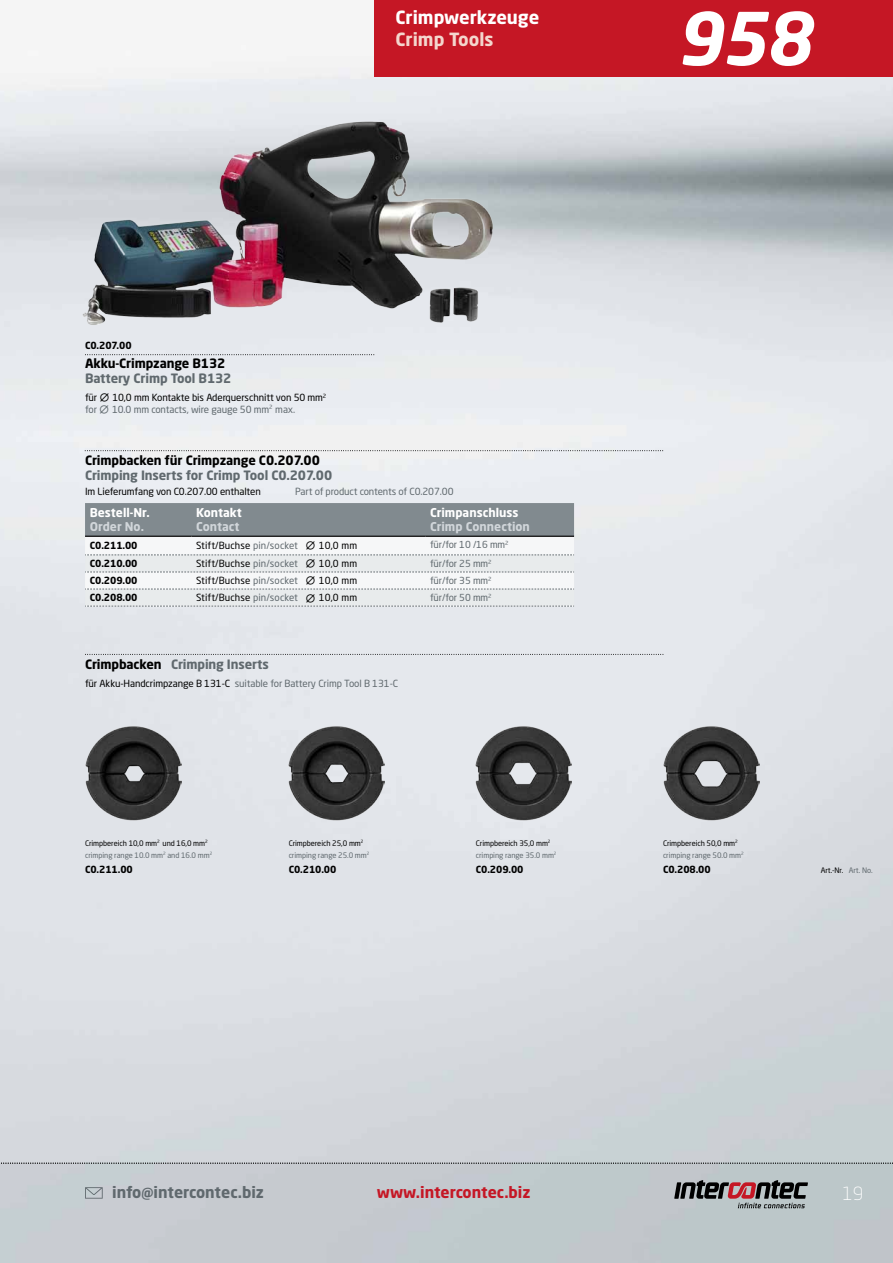
<style>
.page{position:relative;width:893px;height:1263px;background:#fff}
.page>*{position:absolute;margin:0;border:0;box-sizing:border-box;transform-origin:0 0}
.t1{font:italic 700 72px "Neo Sans Pro";color:#fff}
.t2{font:700 18px "Neo Sans Pro";color:#fff}
.t3{font:700 18px "Neo Sans Pro";color:#f4d6cd}
.t4{font:300 18px "Neo Sans Pro";color:#fff}
.t5{font:700 15.6px "Neo Sans Pro";color:#60696e}
.t6{font:700 15.6px "Neo Sans Pro";color:#c51725}
.t7{font:700 12.75px "Neo Sans Pro";letter-spacing:-.01em;color:#60696e}
.t8{font:700 12.75px "Neo Sans Pro";letter-spacing:-.01em;color:#000}
.t9{font:700 12px "Neo Sans Pro";color:#fff}
.t10{font:700 12px "Neo Sans Pro";color:#d1d6da}
.t11{font:9.75px/11.4px "Neo Sans Pro";letter-spacing:-.01em;color:#000}
.t12{font:9.75px "Neo Sans Pro";letter-spacing:.01em;color:#000}
.t13{font:9.75px "Neo Sans Pro";letter-spacing:-.01em;color:#60696e}
.t14{font:700 9.75px "Neo Sans Pro";letter-spacing:-.01em;color:#000}
.t15{font:9.6px "Neo Sans Pro";letter-spacing:-.01em;color:#60696e}
.t16{font:7.5px/12px "Neo Sans Pro";letter-spacing:-.01em;color:#60696e}
.t17{font:7.5px "Neo Sans Pro";letter-spacing:-.01em;color:#000}
.s1{font-family:"Math Technical P04"}
.s2{color:#60696e}
.s3{font-family:"Math Technical P04";color:#60696e}
.s4{color:#000}
</style>
<div class="page">
<img style="left:0;top:56px;width:893px;height:1107px">
<div style="left:0;top:1163px;width:893px;height:100px;background:#c4c9cd"></div>
<div style="left:374px;top:0;width:519px;height:77px;background:#c51725"></div>
<svg style="left:674px;top:1180px;width:134px;height:28px"></svg>
<svg style="left:85px;top:1187px;width:18px;height:11px"></svg>
<svg style="left:1px;top:1163px;width:892px;height:1px"></svg>
<svg style="left:85px;top:354px;width:289px;height:1px"></svg>
<img style="left:80px;top:114px;width:418px;height:223px">
<svg style="left:85px;top:450px;width:578px;height:1px"></svg>
<svg style="left:85px;top:654px;width:578px;height:1px"></svg>
<img style="left:85px;top:725px;width:96px;height:96px">
<img style="left:289px;top:725px;width:96px;height:96px">
<img style="left:476px;top:725px;width:96px;height:96px">
<img style="left:663px;top:725px;width:96px;height:96px">
<svg style="left:85px;top:503px;width:489px;height:104px"></svg>
<h2 class="t2" style="left:395px;top:6px;width:145px">Crimpwerkzeuge</h2>
<h2 class="t3" style="left:395px;top:27px;width:100px">Crimp Tools</h2>
<h1 class="t1" style="left:676px;top:-8px;width:137px">958</h1>
<h3 class="t14" style="left:85px;top:339px;width:48px">C0.207.00</h3>
<h3 class="t8" style="left:85px;top:355px;width:142px">Akku-Crimpzange B132</h3>
<h3 class="t7" style="left:85px;top:370px;width:148px">Battery Crimp Tool B132</h3>
<h3 class="t11" style="left:85px;top:392px;width:243px">für <span class="s1">M</span> 10,0 mm Kontakte bis Aderquerschnitt von 50 mm<sup>2 </sup><span class="s2">for</span> <span class="s3">M</span> <span class="s2">10.0 mm contacts, wire gauge 50 mm</span><sup>2</sup> <span class="s2">max.</span></h3>
<h3 class="t8" style="left:85px;top:452px;width:236px">Crimpbacken für Crimpzange C0.207.00</h3>
<h3 class="t7" style="left:85px;top:467px;width:249px">Crimping Inserts for Crimp Tool C0.207.00</h3>
<h3 class="t9" style="left:90px;top:505px;width:62px">Bestell-Nr.</h3>
<h3 class="t10" style="left:90px;top:519px;width:56px">Order No.</h3>
<h3 class="t11" style="left:85px;top:486px;width:177px">Im Lieferumfang von C0.207.00 enthalten</h3>
<h3 class="t13" style="left:295px;top:485px;width:160px">Part of product contents of C0.207.00</h3>
<h3 class="t9" style="left:430px;top:505px;width:90px">Crimpanschluss</h3>
<h3 class="t10" style="left:430px;top:519px;width:101px">Crimp Connection</h3>
<h3 class="t9" style="left:196px;top:505px;width:47px">Kontakt</h3>
<h3 class="t10" style="left:196px;top:519px;width:45px">Contact</h3>
<h3 class="t14" style="left:90px;top:539px;width:49px">C0.211.00</h3>
<h3 class="t12" style="left:196px;top:539px;width:162px">Stift/Buchse <span class="s2">pin/socket</span> <span class="s1">M</span> 10,0 mm</h3>
<p class="t15" style="left:430px;top:539px;width:80px">für/for 10 /16 mm<sup>2</sup></p>
<h3 class="t14" style="left:90px;top:557px;width:49px">C0.210.00</h3>
<h3 class="t12" style="left:196px;top:558px;width:162px">Stift/Buchse <span class="s2">pin/socket</span> <span class="s1">M</span> 10,0 mm</h3>
<p class="t15" style="left:430px;top:558px;width:63px">für/for 25 mm<sup>2</sup></p>
<h3 class="t14" style="left:90px;top:574px;width:49px">C0.209.00</h3>
<h3 class="t12" style="left:196px;top:575px;width:162px">Stift/Buchse <span class="s2">pin/socket</span> <span class="s1">M</span> 10,0 mm</h3>
<p class="t15" style="left:430px;top:575px;width:63px">für/for 35 mm<sup>2</sup></p>
<h3 class="t14" style="left:90px;top:591px;width:49px">C0.208.00</h3>
<h3 class="t12" style="left:196px;top:592px;width:162px">Stift/Buchse <span class="s2">pin/socket</span> <span class="s1">M</span> 10,0 mm</h3>
<p class="t15" style="left:430px;top:592px;width:63px">für/for 50 mm<sup>2</sup></p>
<h3 class="t7" style="left:85px;top:656px;width:185px"><span class="s4">Crimpbacken</span> Crimping Inserts</h3>
<h3 class="t13" style="left:85px;top:678px;width:315px"><span class="s4">für Akku-Handcrimpzange B 131-C</span> suitable for Battery Crimp Tool B 131-C</h3>
<p class="t16" style="left:85px;top:837px;width:129px"><span class="s4">Crimpbereich 10,0 mm</span><sup>2</sup> <span class="s4">und 16,0 mm</span><sup>2 </sup>crimping range 10.0 mm<sup>2</sup> and 16.0 mm<sup>2</sup></p>
<h3 class="t14" style="left:85px;top:863px;width:49px">C0.211.00</h3>
<p class="t16" style="left:289px;top:837px;width:82px"><span class="s4">Crimpbereich 25,0 mm</span><sup>2 </sup>crimping range 25.0 mm<sup>2</sup></p>
<h3 class="t14" style="left:289px;top:863px;width:49px">C0.210.00</h3>
<p class="t16" style="left:476px;top:837px;width:82px"><span class="s4">Crimpbereich 35,0 mm</span><sup>2 </sup>crimping range 35.0 mm<sup>2</sup></p>
<h3 class="t14" style="left:476px;top:863px;width:49px">C0.209.00</h3>
<p class="t16" style="left:663px;top:837px;width:82px"><span class="s4">Crimpbereich 50,0 mm</span><sup>2 </sup>crimping range 50.0 mm<sup>2</sup></p>
<h3 class="t14" style="left:663px;top:863px;width:49px">C0.208.00</h3>
<p class="t17" style="left:821px;top:865px;width:54px">Art.-Nr. <span class="s2">Art. No.</span></p>
<h3 class="t5" style="left:112px;top:1182px;width:153px">info@intercontec.biz</h3>
<h3 class="t6" style="left:377px;top:1182px;width:155px">www.intercontec.biz</h3>
<h2 class="t4" style="left:842px;top:1183px;width:22px">19</h2>
</div>
